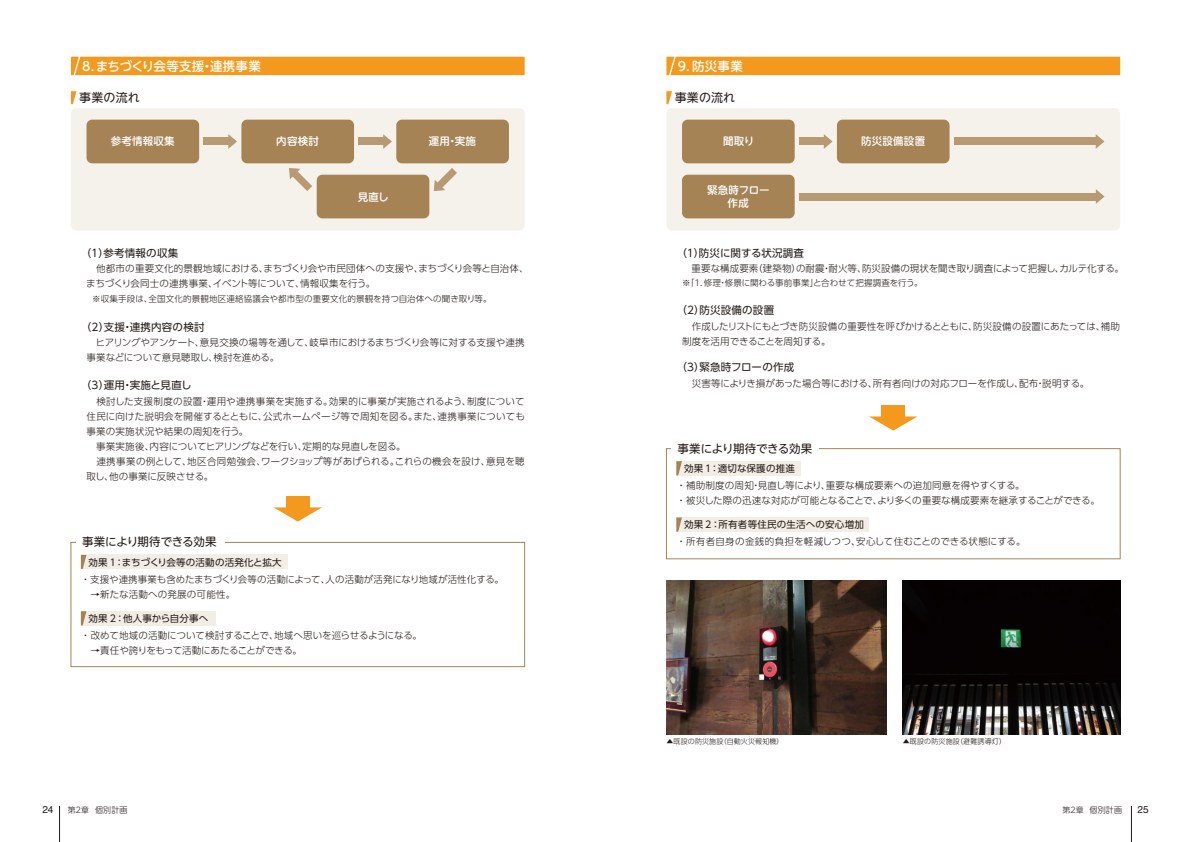
<style>
.page{position:relative;width:1191px;height:842px;background:#fff}
.page>*{position:absolute;margin:0;border:0;box-sizing:border-box;transform-origin:0 0}
.t1{font:500 12.5px "UD Shin M Go Pro";letter-spacing:.02em;color:#fff}
.t2{font:12px "UD Shin M Go Pro";letter-spacing:.01em;color:#231916}
.t3{font:11.5px "UD Shin M Go Pro";letter-spacing:-.025em;color:#231916}
.t4{font:10.5px "UD Shin Go Pro";letter-spacing:.02em;color:#231916}
.t5{font:500 10.5px "UD Shin M Go Pro";letter-spacing:.02em;color:#fff}
.t6{font:10.5px "UD Shin Go Pro";letter-spacing:-.01em;color:#231916}
.t7{font:500 10.5px/13px "UD Shin M Go Pro";letter-spacing:-.005em;color:#fff;text-align:center}
.t8{font:10px "Helvetica";color:#231916}
.t9{font:300 9.5px/15px "UD Shin Go Pro";letter-spacing:.005em;color:#231916}
.t10{font:9.5px "UD Shin Go Pro";letter-spacing:.02em;color:#231916}
.t11{font:300 9.5px/15px "UD Shin Go Pro";letter-spacing:-.015em;color:#231916}
.t12{font:300 8.5px "UD Shin Go Pro";letter-spacing:.02em;color:#231916}
.t13{font:300 8.5px "UD Shin Go Pro";color:#231916}
.t14{font:300 8px "UD Shin M Go Pro";letter-spacing:.02em;color:#231916}
.t15{font:300 7px "UD Shin Go Pro";letter-spacing:.02em;color:#231916}
</style>
<div class="page">
<div style="left:71px;top:108px;width:453px;height:122px;background:#f5f1eb;border-radius:6px"></div>
<div style="left:70px;top:542px;width:455px;height:125px;border:1px solid #a58355"></div>
<div style="left:76px;top:536px;width:148px;height:13px;background:#fff"></div>
<div style="left:666px;top:108px;width:454px;height:122px;background:#f5f1eb;border-radius:6px"></div>
<div style="left:666px;top:448px;width:454px;height:111px;border:1px solid #a58355"></div>
<div style="left:671px;top:442px;width:148px;height:14px;background:#fff"></div>
<div style="left:81px;top:555px;width:206px;height:14px;background:#f2ede5"></div>
<svg style="left:71px;top:91px;width:6px;height:13px"></svg>
<div style="left:286px;top:496px;width:23px;height:14px;background:#f3991e"></div>
<svg style="left:273px;top:507px;width:49px;height:15px"></svg>
<svg style="left:81px;top:555px;width:5px;height:14px"></svg>
<div style="left:81px;top:611px;width:134px;height:14px;background:#f2ede5"></div>
<svg style="left:81px;top:611px;width:5px;height:14px"></svg>
<div style="left:241px;top:120px;width:113px;height:43px;background:#a58355;border-radius:6px"></div>
<div style="left:203px;top:138px;width:28px;height:7px;background:#b79972"></div>
<svg style="left:228px;top:134px;width:9px;height:15px"></svg>
<div style="left:87px;top:120px;width:112px;height:43px;background:#a58355;border-radius:6px"></div>
<div style="left:358px;top:138px;width:28px;height:7px;background:#b79972"></div>
<svg style="left:383px;top:134px;width:9px;height:15px"></svg>
<div style="left:396px;top:120px;width:113px;height:43px;background:#a58355;border-radius:6px"></div>
<div style="left:317px;top:175px;width:112px;height:43px;background:#a58355;border-radius:6px"></div>
<svg style="left:434px;top:168px;width:23px;height:23px"></svg>
<svg style="left:289px;top:168px;width:23px;height:23px"></svg>
<div style="left:71px;top:57px;width:453px;height:18px;background:#f3991e"></div>
<div style="left:676px;top:461px;width:125px;height:14px;background:#f2ede5"></div>
<svg style="left:666px;top:91px;width:6px;height:13px"></svg>
<div style="left:881px;top:406px;width:24px;height:13px;background:#f3991e"></div>
<svg style="left:869px;top:416px;width:48px;height:15px"></svg>
<svg style="left:676px;top:461px;width:6px;height:14px"></svg>
<div style="left:676px;top:517px;width:192px;height:15px;background:#f2ede5"></div>
<svg style="left:676px;top:517px;width:6px;height:15px"></svg>
<div style="left:682px;top:120px;width:112px;height:43px;background:#a58355;border-radius:6px"></div>
<div style="left:837px;top:120px;width:112px;height:43px;background:#a58355;border-radius:6px"></div>
<div style="left:799px;top:138px;width:27px;height:7px;background:#b79972"></div>
<svg style="left:824px;top:134px;width:8px;height:15px"></svg>
<div style="left:682px;top:175px;width:112px;height:43px;background:#a58355;border-radius:6px"></div>
<div style="left:954px;top:138px;width:144px;height:7px;background:#b79972"></div>
<svg style="left:1095px;top:134px;width:9px;height:15px"></svg>
<div style="left:799px;top:193px;width:299px;height:7px;background:#b79972"></div>
<svg style="left:1095px;top:189px;width:9px;height:15px"></svg>
<img style="left:666px;top:581px;width:221px;height:153px">
<img style="left:903px;top:581px;width:217px;height:153px">
<div style="left:666px;top:57px;width:454px;height:18px;background:#f3991e"></div>
<hr style="left:1131px;top:806px;width:1px;height:36px;background:#231916">
<hr style="left:59px;top:806px;width:1px;height:36px;background:#231916">
<h1 class="t1" style="left:82px;top:56px;width:180px">8．まちづくり会等支援・連携事業</h1>
<p class="t2" style="left:79px;top:88px;width:62px">事業の流れ</p>
<p class="t5" style="left:111px;top:133px;width:66px">参考情報収集</p>
<p class="t5" style="left:276px;top:133px;width:44px">内容検討</p>
<p class="t5" style="left:429px;top:133px;width:49px">運用・実施</p>
<p class="t5" style="left:358px;top:188px;width:32px">見直し</p>
<p class="t4" style="left:81px;top:244px;width:99px">（１）参考情報の収集</p>
<p class="t9" style="left:86px;top:261px;width:444px">　他都市の重要文化的景観地域における、まちづくり会や市民団体への支援や、まちづくり会等と自治体、まちづくり会同士の連携事業、イベント等について、情報収集を行う。</p>
<p class="t4" style="left:81px;top:318px;width:125px">（2）支援・連携内容の検討</p>
<p class="t9" style="left:87px;top:335px;width:439px">　ヒアリングやアンケート、意見交換の場等を通して、岐阜市におけるまちづくり会等に対する支援や連携事業などについて意見聴取し、検討を進める。</p>
<p class="t6" style="left:81px;top:377px;width:112px">（3）運用・実施と見直し</p>
<p class="t9" style="left:87px;top:393px;width:440px">　検討した支援制度の設置・運用や連携事業を実施する。効果的に事業が実施されるよう、制度について住民に向けた説明会を開催するとともに、公式ホームページ等で周知を図る。また、連携事業についても事業の実施状況や結果の周知を行う。<br>　事業実施後、内容についてヒアリングなどを行い、定期的な見直しを図る。<br>　連携事業の例として、地区合同勉強会、ワークショップ等があげられる。これらの機会を設け、意見を聴取し、他の事業に反映させる。</p>
<p class="t12" style="left:92px;top:292px;width:401px">※収集手段は、全国文化的景観地区連絡協議会や都市型の重要文化的景観を持つ自治体への聞き取り等。</p>
<p class="t3" style="left:82px;top:533px;width:136px">事業により期待できる効果</p>
<p class="t10" style="left:89px;top:554px;width:194px">効果１：まちづくり会等の活動の活発化と拡大</p>
<p class="t9" style="left:81px;top:571px;width:424px">・支援や連携事業も含めたまちづくり会等の活動によって、人の活動が活発になり地域が活性化する。　→新たな活動への発展の可能性。</p>
<p class="t10" style="left:89px;top:611px;width:121px">効果２：他人事から自分事へ</p>
<p class="t11" style="left:81px;top:628px;width:343px">・改めて地域の活動について検討することで、地域へ思いを巡らせるようになる。　→責任や誇りをもって活動にあたることができる。</p>
<h1 class="t1" style="left:678px;top:56px;width:67px">9．防災事業</h1>
<p class="t2" style="left:674px;top:88px;width:62px">事業の流れ</p>
<p class="t5" style="left:723px;top:133px;width:33px">聞取り</p>
<p class="t5" style="left:861px;top:133px;width:66px">防災設備設置</p>
<p class="t7" style="left:707px;top:183px;width:64px">緊急時フロー作成</p>
<p class="t4" style="left:676px;top:244px;width:129px">（１）防災に関する状況調査</p>
<p class="t9" style="left:682px;top:261px;width:443px">　重要な構成要素（建築物）の耐震・耐火等、防災設備の現状を聞き取り調査によって把握し、カルテ化する。</p>
<p class="t4" style="left:676px;top:302px;width:99px">（2）防災設備の設置</p>
<p class="t9" style="left:682px;top:318px;width:439px">　作成したリストにもとづき防災設備の重要性を呼びかけるとともに、防災設備の設置にあたっては、補助制度を活用できることを周知する。</p>
<p class="t4" style="left:676px;top:359px;width:119px">（3）緊急時フローの作成</p>
<p class="t9" style="left:682px;top:375px;width:409px">　災害等によりき損があった場合等における、所有者向けの対応フローを作成し、配布・説明する。</p>
<p class="t13" style="left:682px;top:276px;width:242px">※「１．修理・修景に関わる事前事業」と合わせて把握調査を行う。</p>
<p class="t3" style="left:677px;top:439px;width:136px">事業により期待できる効果</p>
<p class="t10" style="left:684px;top:461px;width:112px">効果１：適切な保護の推進</p>
<p class="t9" style="left:676px;top:477px;width:425px">・補助制度の周知・見直し等により、重要な構成要素への追加同意を得やすくする。<br>・被災した際の迅速な対応が可能となることで、より多くの重要な構成要素を継承することができる。</p>
<p class="t10" style="left:684px;top:517px;width:181px">効果２：所有者等住民の生活への安心増加</p>
<p class="t9" style="left:676px;top:534px;width:351px">・所有者自身の金銭的負担を軽減しつつ、安心して住むことのできる状態にする。</p>
<p class="t15" style="left:666px;top:735px;width:119px">▲既設の防災施設（自動火災報知機）</p>
<p class="t15" style="left:903px;top:735px;width:105px">▲既設の防災施設（避難誘導灯）</p>
<p class="t8" style="left:42px;top:802px;width:13px">24</p>
<p class="t14" style="left:68px;top:803px;width:61px">第２章 個別計画</p>
<p class="t14" style="left:1062px;top:803px;width:61px">第２章 個別計画</p>
<p class="t8" style="left:1137px;top:802px;width:13px">25</p>
</div>
